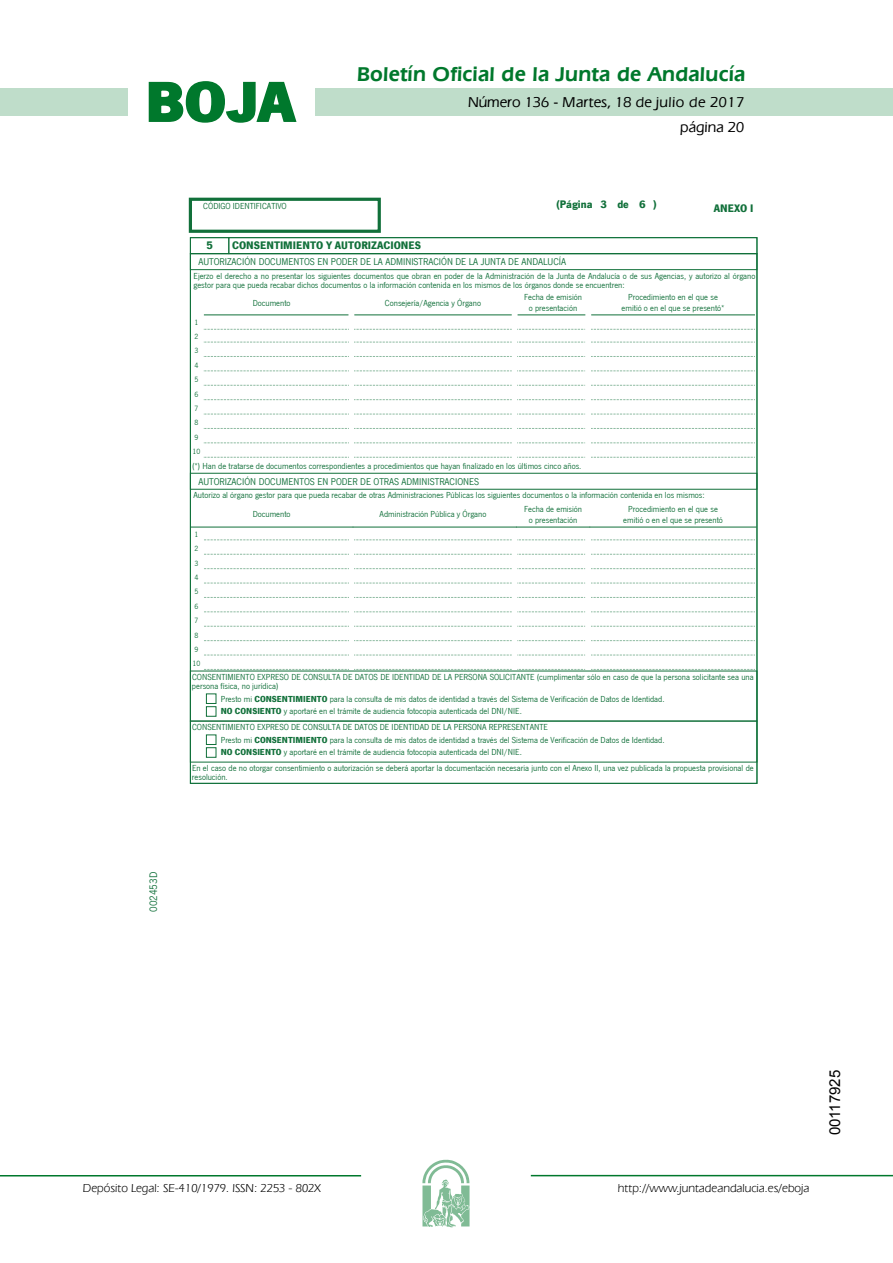
<style>
.page{position:relative;width:893px;height:1263px;background:#fff}
.page>*{position:absolute;margin:0;border:0;box-sizing:border-box;transform-origin:0 0}
.t1{font:700 57.75px "News Got T";color:#00782c;scale:1.14 1}
.t2{font:600 21px "Eras IT Cby BT";letter-spacing:.01em;color:#00782c}
.t3{font:500 15px/24.5px "Eras IT Cby BT";color:#000;text-align:right}
.t4{font:15px "Arial";color:#000}
.t5{font:12px "Eras IT Cby BT";color:#000}
.t6{font:700 11.25px "News Got T";color:#11703a}
.t7{font:11.25px "News Got T";color:#11703a}
.t8{font:10.2px "News Got T";color:#11703a}
.t9{font:9px/10.8px "News Got T";color:#11703a}
.t10{font:7.95px/14.4px "News Got T";color:#11703a}
.s1{font-weight:700}
</style>
<div class="page">
<div style="left:315px;top:88px;width:577px;height:28px;background:#bfddca"></div>
<div style="left:0;top:88px;width:128px;height:28px;background:#bfddca"></div>
<hr style="left:0;top:1175px;width:361px;height:2px;background:#00782c">
<svg style="left:422px;top:1159px;width:47px;height:68px"></svg>
<hr style="left:531px;top:1175px;width:361px;height:1px;background:#00782c">
<svg style="left:148px;top:81px;width:149px;height:42px"></svg>
<div style="left:189px;top:198px;width:192px;height:35px;border:3px solid #11703a"></div>
<div style="left:190px;top:237px;width:39px;height:17px;border:1px solid #11703a"></div>
<div style="left:228px;top:237px;width:529px;height:17px;border:1px solid #11703a"></div>
<div style="left:190px;top:253px;width:567px;height:17px;border:1px solid #11703a"></div>
<hr style="left:204px;top:315px;width:144px;height:1px;background:#11703a">
<svg style="left:204px;top:329px;width:143px;height:1px"></svg>
<hr style="left:354px;top:315px;width:157px;height:1px;background:#11703a">
<svg style="left:354px;top:329px;width:157px;height:1px"></svg>
<hr style="left:517px;top:315px;width:68px;height:1px;background:#11703a">
<svg style="left:517px;top:329px;width:68px;height:1px"></svg>
<hr style="left:591px;top:315px;width:164px;height:1px;background:#11703a">
<svg style="left:591px;top:329px;width:164px;height:1px"></svg>
<svg style="left:204px;top:342px;width:143px;height:1px"></svg>
<svg style="left:354px;top:342px;width:157px;height:1px"></svg>
<svg style="left:517px;top:342px;width:68px;height:1px"></svg>
<svg style="left:591px;top:342px;width:164px;height:1px"></svg>
<svg style="left:204px;top:356px;width:143px;height:1px"></svg>
<svg style="left:354px;top:356px;width:157px;height:1px"></svg>
<svg style="left:517px;top:356px;width:68px;height:1px"></svg>
<svg style="left:591px;top:356px;width:164px;height:1px"></svg>
<svg style="left:204px;top:371px;width:143px;height:1px"></svg>
<svg style="left:354px;top:371px;width:157px;height:1px"></svg>
<svg style="left:517px;top:371px;width:68px;height:1px"></svg>
<svg style="left:591px;top:371px;width:164px;height:1px"></svg>
<svg style="left:204px;top:385px;width:143px;height:1px"></svg>
<svg style="left:354px;top:385px;width:157px;height:1px"></svg>
<svg style="left:517px;top:385px;width:68px;height:1px"></svg>
<svg style="left:591px;top:385px;width:164px;height:1px"></svg>
<svg style="left:204px;top:399px;width:143px;height:1px"></svg>
<svg style="left:354px;top:399px;width:157px;height:1px"></svg>
<svg style="left:517px;top:399px;width:68px;height:1px"></svg>
<svg style="left:591px;top:399px;width:164px;height:1px"></svg>
<svg style="left:204px;top:414px;width:143px;height:1px"></svg>
<svg style="left:354px;top:414px;width:157px;height:1px"></svg>
<svg style="left:517px;top:414px;width:68px;height:1px"></svg>
<svg style="left:591px;top:414px;width:164px;height:1px"></svg>
<svg style="left:204px;top:428px;width:143px;height:1px"></svg>
<svg style="left:354px;top:428px;width:157px;height:1px"></svg>
<svg style="left:517px;top:428px;width:68px;height:1px"></svg>
<svg style="left:591px;top:428px;width:164px;height:1px"></svg>
<svg style="left:204px;top:443px;width:143px;height:1px"></svg>
<svg style="left:354px;top:443px;width:157px;height:1px"></svg>
<svg style="left:517px;top:443px;width:68px;height:1px"></svg>
<svg style="left:591px;top:443px;width:164px;height:1px"></svg>
<svg style="left:204px;top:457px;width:143px;height:1px"></svg>
<svg style="left:354px;top:457px;width:157px;height:1px"></svg>
<svg style="left:517px;top:457px;width:68px;height:1px"></svg>
<svg style="left:591px;top:457px;width:164px;height:1px"></svg>
<div style="left:190px;top:473px;width:567px;height:17px;border:1px solid #11703a"></div>
<hr style="left:190px;top:527px;width:163px;height:1px;background:#11703a">
<hr style="left:353px;top:527px;width:163px;height:1px;background:#11703a">
<hr style="left:516px;top:527px;width:74px;height:1px;background:#11703a">
<hr style="left:589px;top:527px;width:167px;height:1px;background:#11703a">
<svg style="left:204px;top:540px;width:143px;height:1px"></svg>
<svg style="left:354px;top:540px;width:231px;height:1px"></svg>
<svg style="left:591px;top:540px;width:164px;height:1px"></svg>
<svg style="left:204px;top:554px;width:144px;height:1px"></svg>
<svg style="left:354px;top:554px;width:231px;height:1px"></svg>
<svg style="left:591px;top:554px;width:164px;height:1px"></svg>
<svg style="left:204px;top:568px;width:144px;height:1px"></svg>
<svg style="left:354px;top:568px;width:231px;height:1px"></svg>
<svg style="left:591px;top:568px;width:164px;height:1px"></svg>
<svg style="left:204px;top:583px;width:144px;height:1px"></svg>
<svg style="left:354px;top:583px;width:231px;height:1px"></svg>
<svg style="left:591px;top:583px;width:164px;height:1px"></svg>
<svg style="left:204px;top:597px;width:144px;height:1px"></svg>
<svg style="left:354px;top:597px;width:231px;height:1px"></svg>
<svg style="left:591px;top:597px;width:164px;height:1px"></svg>
<svg style="left:204px;top:612px;width:143px;height:1px"></svg>
<svg style="left:354px;top:612px;width:231px;height:1px"></svg>
<svg style="left:591px;top:612px;width:164px;height:1px"></svg>
<svg style="left:204px;top:626px;width:144px;height:1px"></svg>
<svg style="left:354px;top:626px;width:231px;height:1px"></svg>
<svg style="left:591px;top:626px;width:164px;height:1px"></svg>
<svg style="left:204px;top:640px;width:144px;height:1px"></svg>
<svg style="left:354px;top:640px;width:231px;height:1px"></svg>
<svg style="left:591px;top:640px;width:164px;height:1px"></svg>
<svg style="left:204px;top:655px;width:144px;height:1px"></svg>
<svg style="left:354px;top:655px;width:231px;height:1px"></svg>
<svg style="left:591px;top:655px;width:164px;height:1px"></svg>
<svg style="left:204px;top:669px;width:144px;height:1px"></svg>
<svg style="left:354px;top:669px;width:231px;height:1px"></svg>
<svg style="left:591px;top:669px;width:164px;height:1px"></svg>
<div style="left:206px;top:694px;width:10px;height:10px;border:1px solid #11703a"></div>
<div style="left:206px;top:706px;width:10px;height:11px;border:1px solid #11703a"></div>
<div style="left:190px;top:721px;width:567px;height:42px;border:1px solid #11703a"></div>
<div style="left:206px;top:735px;width:10px;height:10px;border:1px solid #11703a"></div>
<div style="left:206px;top:747px;width:10px;height:11px;border:1px solid #11703a"></div>
<h1 class="t1" style="left:145px;top:68px;width:133px">BOJA</h1>
<h2 class="t2" style="left:357px;top:62px;width:390px">Boletín Oficial de la Junta de Andalucía</h2>
<h3 class="t3" style="left:468px;top:90px;width:278px">Número 136 - Martes, 18 de julio de 2017 página 20</h3>
<p class="t9" style="left:203px;top:201px;width:85px">CÓDIGO IDENTIFICATIVO</p>
<p class="t6" style="left:556px;top:198px;width:38px">(Página</p>
<p class="t6" style="left:617px;top:198px;width:13px">de</p>
<p class="t6" style="left:653px;top:198px;width:5px">)</p>
<p class="t6" style="left:713px;top:201px;width:41px">ANEXO I</p>
<p class="t6" style="left:206px;top:239px;width:8px">5</p>
<p class="t6" style="left:232px;top:239px;width:190px">CONSENTIMIENTO Y AUTORIZACIONES</p>
<p class="t8" style="left:198px;top:256px;width:369px">AUTORIZACIÓN DOCUMENTOS EN PODER DE LA ADMINISTRACIÓN DE LA JUNTA DE ANDALUCÍA</p>
<p class="t9" style="left:193px;top:271px;width:563px;line-height:9px">Ejerzo el derecho a no presentar los siguientes documentos que obran en poder de la Administración de la Junta de Andalucía o de sus Agencias, y autorizo al órgano gestor para que pueda recabar dichos documentos o la información contenida en los mismos de los órganos donde se encuentren:</p>
<p class="t9" style="left:253px;top:298px;width:39px">Documento</p>
<p class="t9" style="left:385px;top:298px;width:97px">Consejería/Agencia y Órgano</p>
<p class="t9" style="left:524px;top:292px;width:60px;text-align:center">Fecha de emisión o presentación</p>
<p class="t9" style="left:621px;top:292px;width:104px;text-align:center">Procedimiento en el que se emitió o en el que se presentó*</p>
<p class="t10" style="left:192px;top:315px;width:9px">1<br>2<br>3<br>4<br>5<br>6<br>7<br>8<br>9<br>10</p>
<p class="t9" style="left:192px;top:461px;width:391px">(*) Han de tratarse de documentos correspondientes a procedimientos que hayan finalizado en los últimos cinco años.</p>
<p class="t8" style="left:198px;top:476px;width:282px">AUTORIZACIÓN DOCUMENTOS EN PODER DE OTRAS ADMINISTRACIONES</p>
<p class="t9" style="left:253px;top:486px;width:453px;line-height:18.9px;text-indent:-59px">Autorizo al órgano gestor para que pueda recabar de otras Administraciones Públicas los siguientes documentos o la información contenida en los mismos:<br>Documento</p>
<p class="t6" style="left:600px;top:198px;width:8px">3</p>
<p class="t6" style="left:639px;top:198px;width:8px">6</p>
<p class="t9" style="left:379px;top:509px;width:108px">Administración Pública y Órgano</p>
<p class="t9" style="left:524px;top:503px;width:60px;text-align:center">Fecha de emisión o presentación</p>
<p class="t9" style="left:623px;top:503px;width:101px;text-align:center">Procedimiento en el que se emitió o en el que se presentó</p>
<p class="t10" style="left:193px;top:527px;width:9px">1<br>2<br>3<br>4<br>5<br>6<br>7<br>8<br>9<br>10</p>
<p class="t9" style="left:192px;top:673px;width:563px;line-height:9px">CONSENTIMIENTO EXPRESO DE CONSULTA DE DATOS DE IDENTIDAD DE LA PERSONA SOLICITANTE (cumplimentar sólo en caso de que la persona solicitante sea una persona física, no jurídica)</p>
<p class="t9" style="left:221px;top:692px;width:445px;line-height:12.8px">Presto mi <span class="s1">CONSENTIMIENTO</span> para la consulta de mis datos de identidad a través del Sistema de Verificación de Datos de Identidad.<br><span class="s1">NO CONSIENTO</span> y aportaré en el trámite de audiencia fotocopia autenticada del DNI/NIE.</p>
<p class="t9" style="left:221px;top:721px;width:445px;line-height:12.6px;text-indent:-29px">CONSENTIMIENTO EXPRESO DE CONSULTA DE DATOS DE IDENTIDAD DE LA PERSONA REPRESENTANTE<br>Presto mi <span class="s1">CONSENTIMIENTO</span> para la consulta de mis datos de identidad a través del Sistema de Verificación de Datos de Identidad.<br><span class="s1">NO CONSIENTO</span> y aportaré en el trámite de audiencia fotocopia autenticada del DNI/NIE.</p>
<p class="t9" style="left:192px;top:764px;width:563px;line-height:9px">En el caso de no otorgar consentimiento o autorización se deberá aportar la documentación necesaria junto con el Anexo II, una vez publicada la propuesta provisional de resolución.</p>
<p class="t7" style="left:147px;top:912px;width:41px;rotate:-90deg">002453D</p>
<h3 class="t5" style="left:83px;top:1181px;width:239px">Depósito Legal: SE-410/1979. ISSN: 2253 - 802X</h3>
<h3 class="t5" style="left:618px;top:1181px;width:193px">http://www.juntadeandalucia.es/eboja</h3>
<h3 class="t4" style="left:825px;top:1135px;width:67px;rotate:-90deg">00117925</h3>
</div>
